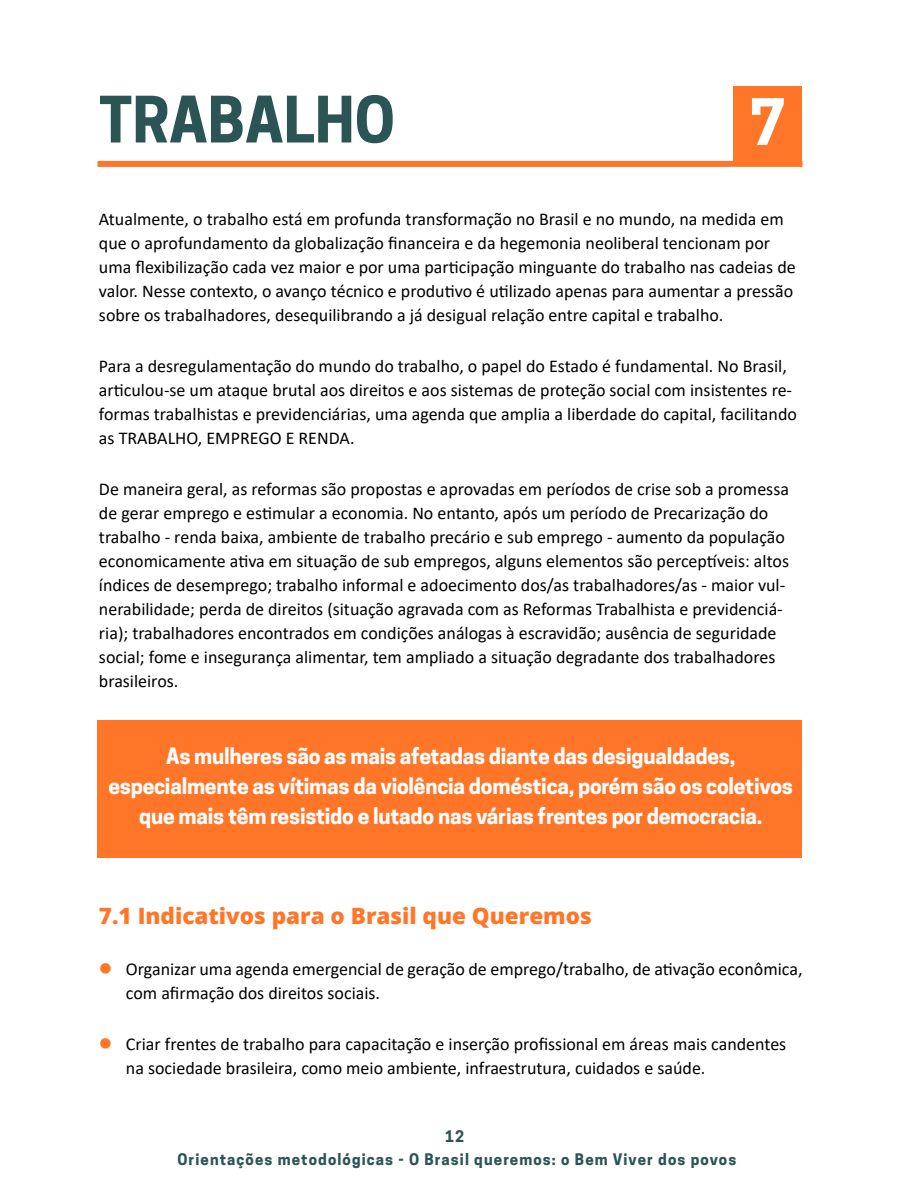
<style>
.page{position:relative;width:900px;height:1200px;background:#fff}
.page>*{position:absolute;margin:0;border:0;box-sizing:border-box;transform-origin:0 0}
.TITULO_COOPER{font:700 60px "Cooper Hewitt";color:#2b5554}
.TITULO_COOPER-2{font:700 60px "Cooper Hewitt";color:#fff}
.subtitulo{font:800 22.5px "Open Sans";color:#ff7628}
.t1{font:700 21px/30px "Cooper Hewitt";letter-spacing:-.01em;color:#fff;text-align:center}
.t2{font:18px/24px "Calibri";color:#000}
.t3{font:700 15px/22.5px "Cooper Hewitt";letter-spacing:.075em;color:#2b5554;text-align:center}
</style>
<div class="page">
<div style="left:98px;top:720px;width:704px;height:138px;background:#ff7628"></div>
<div style="left:98px;top:161px;width:704px;height:6px;background:#ff7628"></div>
<div style="left:734px;top:86px;width:68px;height:76px;background:#ff7628"></div>
<p class="TITULO_COOPER" style="left:99px;top:84px;width:298px">TRABALHO</p>
<p class="TITULO_COOPER-2" style="left:750px;top:87px;width:37px">7</p>
<p class="t2" style="left:99px;top:207px;width:698px">Atualmente, o trabalho está em profunda transformação no Brasil e no mundo, na medida em que o aprofundamento da globalização financeira e da hegemonia neoliberal tencionam por uma flexibilização cada vez maior e por uma participação minguante do trabalho nas cadeias de valor. Nesse contexto, o avanço técnico e produtivo é utilizado apenas para aumentar a pressão sobre os trabalhadores, desequilibrando a já desigual relação entre capital e trabalho.</p>
<p class="t2" style="left:99px;top:354px;width:699px">Para a desregulamentação do mundo do trabalho, o papel do Estado é fundamental. No Brasil, articulou-se um ataque brutal aos direitos e aos sistemas de proteção social com insistentes re&shy;formas trabalhistas e previdenciárias, uma agenda que amplia a liberdade do capital, facilitando as TRABALHO, EMPREGO E RENDA.</p>
<p class="t2" style="left:99px;top:477px;width:692px">De maneira geral, as reformas são propostas e aprovadas em períodos de crise sob a promessa de gerar emprego e estimular a economia. No entanto, após um período de Precarização do trabalho - renda baixa, ambiente de trabalho precário e sub emprego - aumento da população economicamente ativa em situação de sub empregos, alguns elementos são perceptíveis: altos índices de desemprego; trabalho informal e adoecimento dos/as trabalhadores/as - maior vul&shy;nerabilidade; perda de direitos (situação agravada com as Reformas Trabalhista e previdenciá&shy;ria); trabalhadores encontrados em condições análogas à escravidão; ausência de seguridade social; fome e insegurança alimentar, tem ampliado a situação degradante dos trabalhadores brasileiros.</p>
<p class="t1" style="left:108px;top:741px;width:686px">As mulheres são as mais afetadas diante das desigualdades, especialmente as vítimas da violência doméstica, porém são os coletivos que mais têm resistido e lutado nas várias frentes por democracia.</p>
<p class="subtitulo" style="left:99px;top:900px;width:494px">7.1 Indicativos para o Brasil que Queremos</p>
<p class="t2" style="left:126px;top:957px;width:678px">Organizar uma agenda emergencial de geração de emprego/trabalho, de ativação econômica, com afirmação dos direitos sociais.</p>
<p class="t2" style="left:126px;top:1032px;width:662px">Criar frentes de trabalho para capacitação e inserção profissional em áreas mais candentes na sociedade brasileira, como meio ambiente, infraestrutura, cuidados e saúde.</p>
<p class="t3" style="left:177px;top:1125px;width:560px">12<br>Orientações metodológicas - O Brasil queremos: o Bem Viver dos povos</p>
</div>
